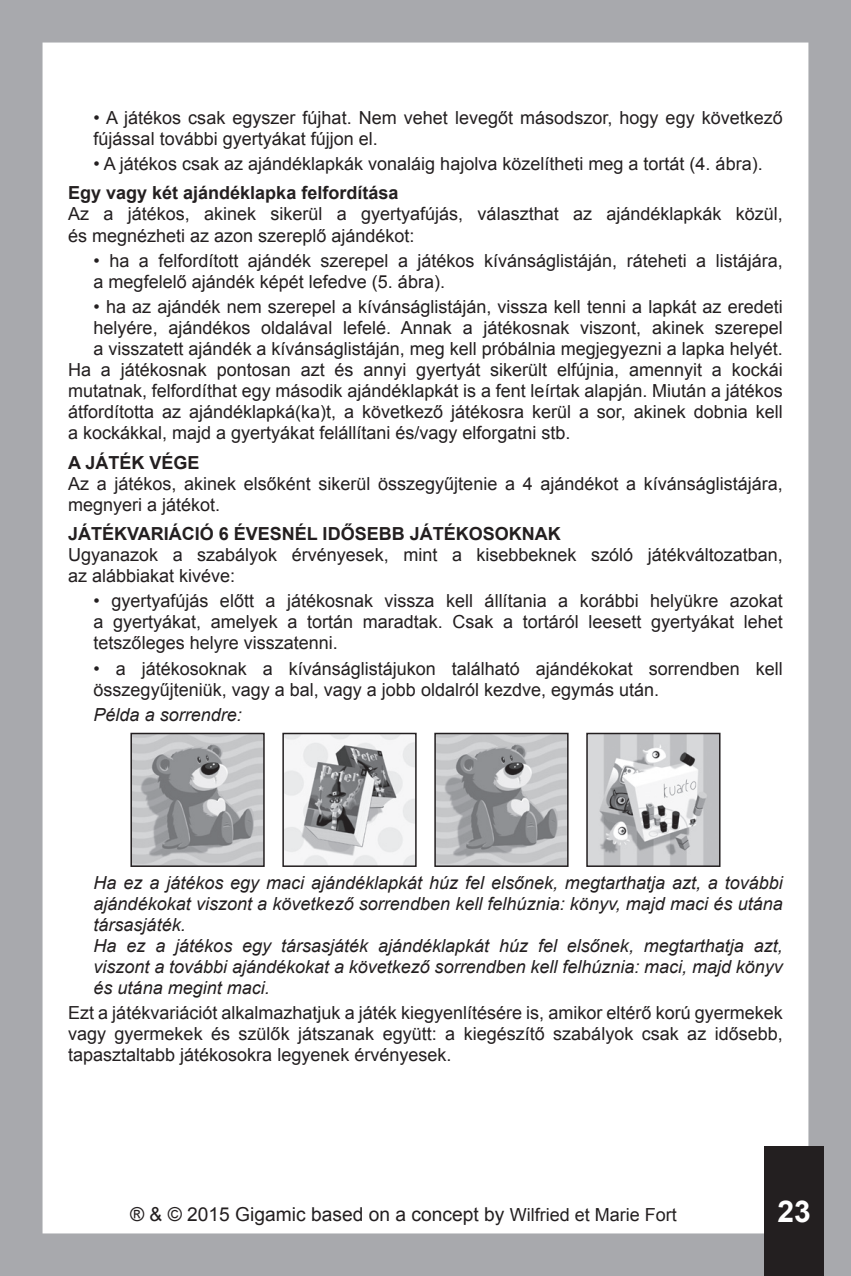
<style>
.page{position:relative;width:851px;height:1276px;background:#fff}
.page>*{position:absolute;margin:0;border:0;box-sizing:border-box;transform-origin:0 0}
.t1{font:700 30px "Arial";color:#fff}
.t2{font:19.2px "Arial";color:#231f20}
.t3{font:18px/21px "Arial";color:#231f20}
.t4{font:italic 18px/21px "Arial";color:#231f20}
.t5{font:700 18px "Arial";color:#231f20}
.s1{font-size:18px}
</style>
<div class="page">
<div style="left:0;top:0;width:850px;height:1276px;background:#a8a9ad"></div>
<div style="left:42px;top:42px;width:767px;height:1192px;background:#fff"></div>
<div style="left:764px;top:1146px;width:59px;height:130px;background:#231f20"></div>
<img style="left:133px;top:736px;width:129px;height:128px">
<div style="left:130px;top:733px;width:135px;height:134px;border:2px solid #231f20"></div>
<img style="left:285px;top:736px;width:128px;height:128px">
<div style="left:282px;top:733px;width:134px;height:134px;border:2px solid #231f20"></div>
<img style="left:437px;top:736px;width:128px;height:128px">
<div style="left:434px;top:733px;width:134px;height:134px;border:2px solid #231f20"></div>
<img style="left:589px;top:736px;width:128px;height:128px">
<div style="left:586px;top:733px;width:134px;height:134px;border:2px solid #231f20"></div>
<p class="t3" style="left:94px;top:107px;width:690px">• A játékos csak egyszer fújhat. Nem vehet levegőt másodszor, hogy egy következő fújással további gyertyákat fújjon el.</p>
<p class="t3" style="left:94px;top:153px;width:670px">• A játékos csak az ajándéklapkák vonaláig hajolva közelítheti meg a tortát (4. ábra).</p>
<p class="t5" style="left:68px;top:181px;width:332px">Egy vagy két ajándéklapka felfordítása</p>
<p class="t3" style="left:68px;top:204px;width:716px">Az a játékos, akinek sikerül a gyertyafújás, választhat az ajándéklapkák közül, és megnézheti az azon szereplő ajándékot:</p>
<p class="t3" style="left:94px;top:250px;width:690px">• ha a felfordított ajándék szerepel a játékos kívánságlistáján, ráteheti a listájára, a megfelelő ajándék képét lefedve (5. ábra).</p>
<p class="t3" style="left:94px;top:296px;width:690px">• ha az ajándék nem szerepel a kívánságlistáján, vissza kell tenni a lapkát az eredeti</p>
<p class="t3" style="left:94px;top:317px;width:690px">helyére, ajándékos oldalával lefelé. Annak a játékosnak viszont, akinek szerepel</p>
<p class="t3" style="left:94px;top:338px;width:690px">a visszatett ajándék a kívánságlistáján, meg kell próbálnia megjegyezni a lapka helyét.</p>
<p class="t3" style="left:68px;top:359px;width:716px">Ha a játékosnak pontosan azt és annyi gyertyát sikerült elfújnia, amennyit a kockái</p>
<p class="t3" style="left:68px;top:380px;width:716px">mutatnak, felfordíthat egy második ajándéklapkát is a fent leírtak alapján. Miután a játékos</p>
<p class="t3" style="left:68px;top:401px;width:716px">átfordította az ajándéklapká(ka)t, a következő játékosra kerül a sor, akinek dobnia kell</p>
<p class="t3" style="left:68px;top:422px;width:504px">a kockákkal, majd a gyertyákat felállítani és/vagy elforgatni stb.</p>
<p class="t5" style="left:68px;top:450px;width:133px">A JÁTÉK VÉGE</p>
<p class="t3" style="left:68px;top:473px;width:716px">Az a játékos, akinek elsőként sikerül összegyűjtenie a 4 ajándékot a kívánságlistájára, megnyeri a játékot.</p>
<p class="t5" style="left:68px;top:522px;width:494px">JÁTÉKVARIÁCIÓ 6 ÉVESNÉL IDŐSEBB JÁTÉKOSOKNAK</p>
<p class="t3" style="left:68px;top:544px;width:716px">Ugyanazok a szabályok érvényesek, mint a kisebbeknek szóló játékváltozatban, az alábbiakat kivéve:</p>
<p class="t3" style="left:94px;top:591px;width:690px;text-align:justify">• gyertyafújás előtt a játékosnak vissza kell állítania a korábbi helyükre azokat a gyertyákat, amelyek a tortán maradtak. Csak a tortáról leesett gyertyákat lehet tetszőleges helyre visszatenni.</p>
<p class="t3" style="left:94px;top:658px;width:690px">• a játékosoknak a kívánságlistájukon található ajándékokat sorrendben kell összegyűjteniük, vagy a bal, vagy a jobb oldalról kezdve, egymás után.</p>
<p class="t4" style="left:94px;top:704px;width:150px">Példa a sorrendre:</p>
<p class="t4" style="left:94px;top:872px;width:690px">Ha ez a játékos egy maci ajándéklapkát húz fel elsőnek, megtarthatja azt, a további ajándékokat viszont a következő sorrendben kell felhúznia: könyv, majd maci és utána társasjáték.<br>Ha ez a játékos egy társasjáték ajándéklapkát húz fel elsőnek, megtarthatja azt, viszont a további ajándékokat a következő sorrendben kell felhúznia: maci, majd könyv és utána megint maci.</p>
<p class="t3" style="left:68px;top:1002px;width:716px;text-align:justify">Ezt a játékvariációt alkalmazhatjuk a játék kiegyenlítésére is, amikor eltérő korú gyermekek vagy gyermekek és szülők játszanak együtt: a kiegészítő szabályok csak az idősebb, tapasztaltabb játékosokra legyenek érvényesek.</p>
<p class="t2" style="left:130px;top:1201px;width:548px">® &amp; © 2015 Gigamic based on a concept by <span class="s1">Wilfried et Marie Fort</span></p>
<h1 class="t1" style="left:777px;top:1191px;width:35px">23</h1>
</div>
